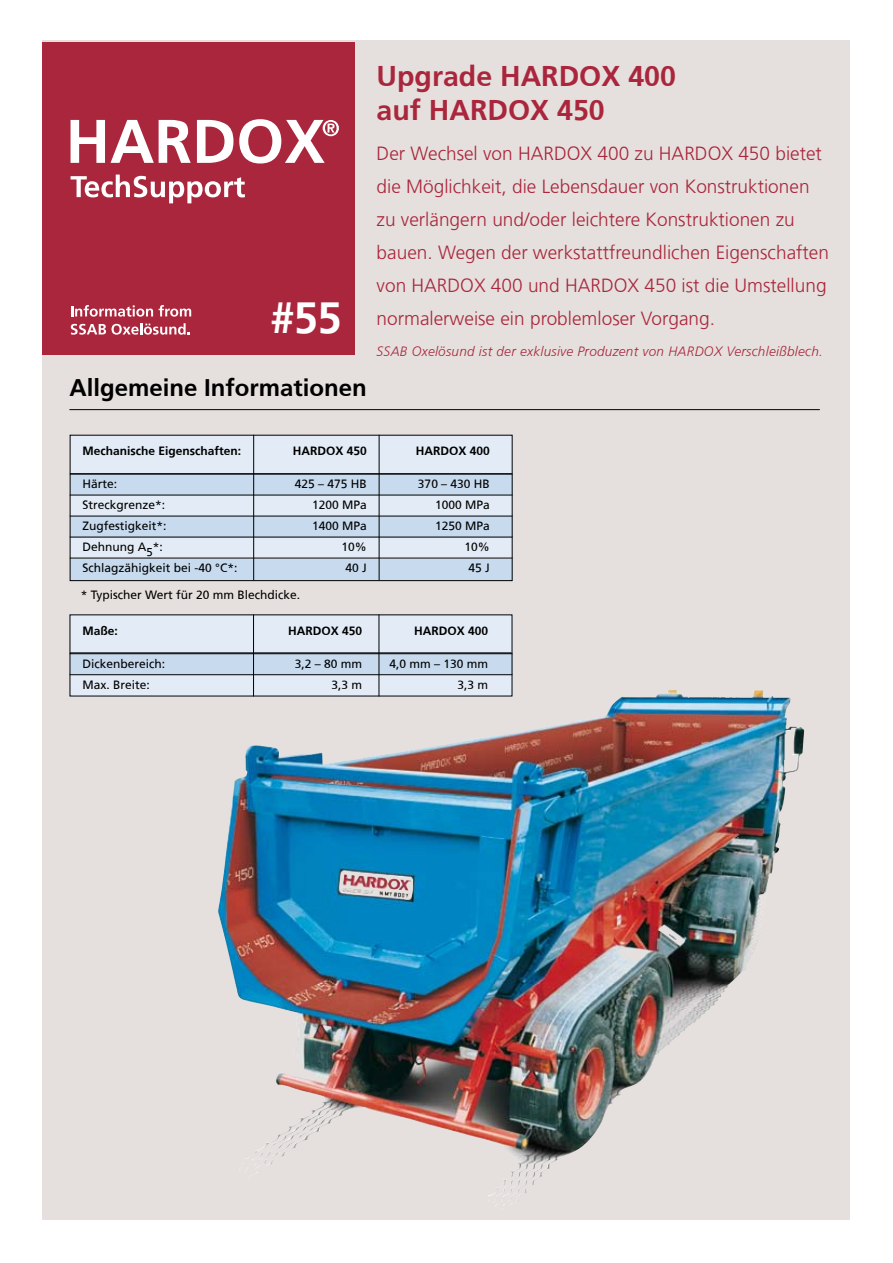
<style>
.page{position:relative;width:893px;height:1263px;background:#fff}
.page>*{position:absolute;margin:0;border:0;box-sizing:border-box;transform-origin:0 0}
.t1{font:700 43.5px "Frutiger";color:#fff}
.t2{font:700 28.5px/34.2px "Frutiger";color:#aa263c}
.t3{font:700 24px "Frutiger";color:#000}
.t4{font:300 19.05px/33px "Frutiger";color:#aa263c}
.t5{font:italic 300 13.5px "Frutiger";letter-spacing:.02em;color:#aa263c}
.t6{font:12px "Frutiger";color:#000}
.t7{font:700 12px "Frutiger";color:#000}
</style>
<div class="page">
<img style="left:43px;top:40px;width:807px;height:1178px">
<div style="left:70px;top:474px;width:443px;height:21px;background:#c7daee"></div>
<div style="left:70px;top:435px;width:443px;height:39px;background:#e3ecf6"></div>
<div style="left:70px;top:495px;width:443px;height:22px;background:#e3ecf6"></div>
<div style="left:70px;top:517px;width:443px;height:21px;background:#c7daee"></div>
<div style="left:70px;top:538px;width:443px;height:21px;background:#e3ecf6"></div>
<div style="left:70px;top:559px;width:443px;height:22px;background:#c7daee"></div>
<div style="left:70px;top:435px;width:443px;height:146px;border:1px solid #000"></div>
<hr style="left:70px;top:474px;width:443px;height:1px;background:#000">
<hr style="left:70px;top:495px;width:443px;height:1px;background:#000">
<hr style="left:70px;top:516px;width:443px;height:1px;background:#000">
<hr style="left:70px;top:537px;width:443px;height:1px;background:#000">
<hr style="left:70px;top:558px;width:443px;height:1px;background:#000">
<hr style="left:253px;top:435px;width:1px;height:145px;background:#000">
<hr style="left:379px;top:435px;width:1px;height:145px;background:#000">
<hr style="left:69px;top:409px;width:751px;height:1px;background:#000">
<div style="left:70px;top:653px;width:442px;height:22px;background:#c7daee"></div>
<div style="left:70px;top:614px;width:442px;height:39px;background:#e3ecf6"></div>
<div style="left:70px;top:675px;width:442px;height:21px;background:#e3ecf6"></div>
<hr style="left:70px;top:653px;width:442px;height:1px;background:#000">
<hr style="left:70px;top:674px;width:442px;height:1px;background:#000">
<hr style="left:253px;top:614px;width:1px;height:82px;background:#000">
<hr style="left:379px;top:614px;width:1px;height:82px;background:#000">
<div style="left:43px;top:43px;width:312px;height:312px;background:#aa263c"></div>
<svg style="left:71px;top:305px;width:82px;height:12px"></svg>
<svg style="left:159px;top:305px;width:32px;height:12px"></svg>
<svg style="left:71px;top:323px;width:119px;height:12px"></svg>
<svg style="left:71px;top:120px;width:34px;height:43px"></svg>
<svg style="left:111px;top:120px;width:80px;height:43px"></svg>
<svg style="left:197px;top:120px;width:36px;height:43px"></svg>
<svg style="left:71px;top:175px;width:174px;height:28px"></svg>
<svg style="left:239px;top:119px;width:100px;height:45px"></svg>
<hr style="left:70px;top:473px;width:442px;height:1px;background:#000">
<hr style="left:70px;top:652px;width:442px;height:1px;background:#000">
<img style="left:656px;top:690px;width:148px;height:262px">
<h1 class="t1" style="left:270px;top:292px;width:73px">#55</h1>
<p class="t3" style="left:69px;top:373px;width:299px">Allgemeine Informationen</p>
<h2 class="t2" style="left:377px;top:58px;width:301px">Upgrade HARDOX 400 auf HARDOX 450</h2>
<p class="t4" style="left:377px;top:137px;width:454px">Der Wechsel von HARDOX 400 zu HARDOX 450 bietet die Möglichkeit, die Lebensdauer von Konstruktionen zu verlängern und/oder leichtere Konstruktionen zu bauen. Wegen der werkstattfreundlichen Eigenschaften von HARDOX 400 und HARDOX 450 ist die Umstellung normalerweise ein problemloser Vorgang.</p>
<p class="t5" style="left:377px;top:344px;width:448px">SSAB Oxelösund ist der exklusive Produzent von HARDOX Verschleißblech.</p>
<p class="t7" style="left:82px;top:444px;width:160px">Mechanische Eigenschaften:</p>
<p class="t7" style="left:293px;top:444px;width:76px">HARDOX 450</p>
<p class="t7" style="left:416px;top:444px;width:76px">HARDOX 400</p>
<p class="t6" style="left:82px;top:477px;width:36px">Härte:</p>
<p class="t6" style="left:295px;top:477px;width:73px">425 – 475 HB</p>
<p class="t6" style="left:418px;top:477px;width:73px">370 – 430 HB</p>
<p class="t6" style="left:82px;top:498px;width:84px">Streckgrenze*:</p>
<p class="t6" style="left:312px;top:498px;width:56px">1200 MPa</p>
<p class="t6" style="left:435px;top:498px;width:56px">1000 MPa</p>
<p class="t6" style="left:82px;top:519px;width:86px">Zugfestigkeit*:</p>
<p class="t6" style="left:312px;top:519px;width:56px">1400 MPa</p>
<p class="t6" style="left:435px;top:519px;width:56px">1250 MPa</p>
<p class="t6" style="left:82px;top:540px;width:82px">Dehnung A<sub>5</sub>*:</p>
<p class="t6" style="left:341px;top:540px;width:27px">10%</p>
<p class="t6" style="left:464px;top:540px;width:27px">10%</p>
<p class="t6" style="left:82px;top:561px;width:156px">Schlagzähigkeit bei -40 °C*:</p>
<p class="t6" style="left:345px;top:561px;width:23px">40 J</p>
<p class="t6" style="left:468px;top:561px;width:23px">45 J</p>
<p class="t6" style="left:81px;top:588px;width:221px">* Typischer Wert für 20 mm Blechdicke.</p>
<p class="t7" style="left:82px;top:624px;width:37px">Maße:</p>
<p class="t7" style="left:288px;top:624px;width:76px">HARDOX 450</p>
<p class="t7" style="left:414px;top:624px;width:76px">HARDOX 400</p>
<p class="t6" style="left:82px;top:657px;width:84px">Dickenbereich:</p>
<p class="t6" style="left:295px;top:657px;width:69px">3,2 – 80 mm</p>
<p class="t6" style="left:389px;top:657px;width:100px">4,0 mm – 130 mm</p>
<p class="t6" style="left:82px;top:678px;width:69px">Max. Breite:</p>
<p class="t6" style="left:331px;top:678px;width:32px">3,3 m</p>
<p class="t6" style="left:457px;top:678px;width:32px">3,3 m</p>
</div>
